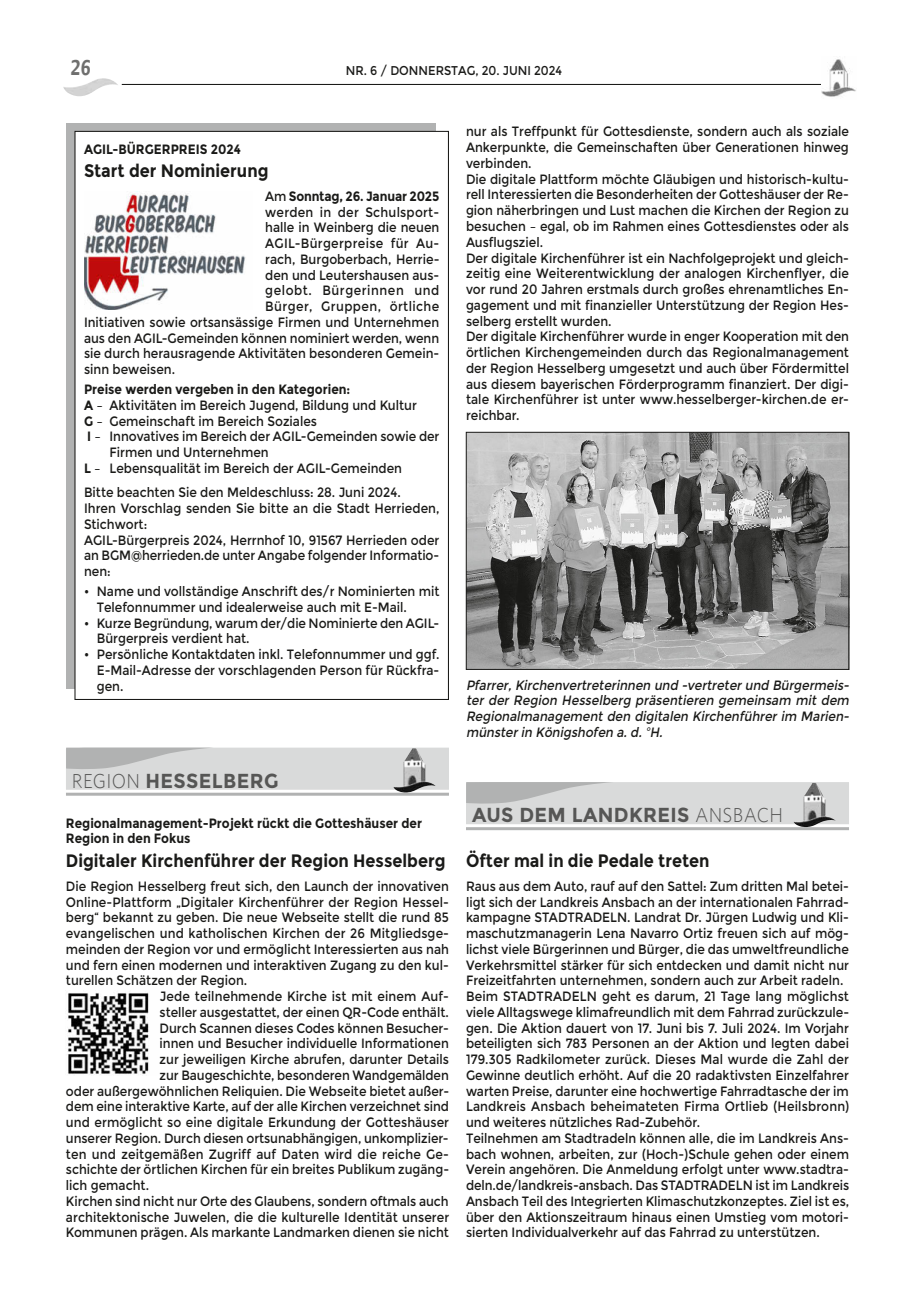
<style>
.page{position:relative;width:915px;height:1297px;background:#fff}
.page>*{position:absolute;margin:0;border:0;box-sizing:border-box;transform-origin:0 0}
.t1{font:700 22.5px "Flora Itc T";color:#6f6f6e;scale:.8 1}
.t2{font:700 20.25px "Montserrat";letter-spacing:.02em;color:#565655;scale:.95 1}
.t3{font:700 18px "Montserrat";color:#1a1a18;scale:.9 1}
.t4{font:13.5px/15.8px "Montserrat";color:#1a1a18;scale:.9 1}
.t5{font:italic 13.5px/15.8px "Montserrat";color:#1a1a18;text-align:justify;scale:.9 1}
.t6{font:700 13.5px/15.8px "Montserrat";color:#1a1a18;scale:.9 1}
.t7{font:13.5px "Montserrat";letter-spacing:.025em;color:#1a1a18;scale:.9 1}
.t8{font:13.5px "Montserrat";letter-spacing:.035em;color:#1a1a18;scale:.9 1}
.t9{font:13.5px "Montserrat";letter-spacing:.02em;color:#1a1a18;scale:.9 1}
.t10{font:13.5px "Montserrat";letter-spacing:.045em;color:#1a1a18;scale:.9 1}
.t11{font:12.75px "Montserrat";color:#1a1a18;scale:.9 1}
.s1{font-weight:400}
.s2{font-weight:700}
.s3{font-family:"Whitney";font-weight:300}
</style>
<div class="page">
<img style="left:63px;top:78px;width:55px;height:18px">
<hr style="left:122px;top:84px;width:730px;height:1px;background:#1a1a18">
<img style="left:821px;top:59px;width:34px;height:38px">
<div style="left:66px;top:123px;width:369px;height:566px;background:#b1b2b2"></div>
<div style="left:75px;top:131px;width:373px;height:568px;background:#fff"></div>
<img style="left:84px;top:193px;width:162px;height:116px">
<div style="left:66px;top:748px;width:383px;height:49px;background:linear-gradient(to right,#f4f4f4,#f3f3f4)"></div>
<hr style="left:66px;top:793px;width:383px;height:3px;background:#b1b2b2">
<svg style="left:66px;top:748px;width:383px;height:42px;background:#d2d3d3"></svg>
<img style="left:393px;top:748px;width:24px;height:45px">
<img style="left:68px;top:992px;width:81px;height:83px">
<img style="left:468px;top:434px;width:378px;height:234px">
<div style="left:466px;top:432px;width:382px;height:238px;border:1px solid #1a1a18"></div>
<hr style="left:466px;top:827px;width:382px;height:3px;background:#b1b2b2">
<svg style="left:466px;top:782px;width:382px;height:42px;background:#d2d3d3"></svg>
<img style="left:793px;top:783px;width:24px;height:44px">
<h1 class="t1" style="left:71px;top:55px;width:26px">26</h1>
<p class="t11" style="left:346px;top:63px;width:242px">NR. 6 / DONNERSTAG, 20. JUNI 2024</p>
<p class="t6" style="left:84px;top:141px;width:176px">AGIL-BÜRGERPREIS 2024</p>
<h3 class="t3" style="left:84px;top:160px;width:206px">Start der Nominierung</h3>
<p class="t6" style="left:265px;top:188px;width:195px"><span class="s1">Am</span> Sonntag, 26. Januar 2025</p>
<p class="t9" style="left:265px;top:204px;width:195px">werden in der Schulsport-</p>
<p class="t4" style="left:265px;top:220px;width:195px">halle in Weinberg die neuen</p>
<p class="t7" style="left:265px;top:236px;width:195px">AGIL-Bürgerpreise für Au-</p>
<p class="t4" style="left:265px;top:251px;width:195px">rach, Burgoberbach, Herrie-</p>
<p class="t4" style="left:265px;top:267px;width:195px">den und Leutershausen aus-</p>
<p class="t10" style="left:265px;top:283px;width:195px">gelobt. Bürgerinnen und</p>
<p class="t8" style="left:265px;top:299px;width:195px">Bürger, Gruppen, örtliche</p>
<p class="t4" style="left:84px;top:314px;width:396px">Initiativen sowie ortsansässige Firmen und Unternehmen</p>
<p class="t4" style="left:84px;top:330px;width:396px">aus den AGIL-Gemeinden können nominiert werden, wenn</p>
<p class="t4" style="left:84px;top:346px;width:396px">sie durch herausragende Aktivitäten besonderen Gemein-</p>
<p class="t4" style="left:84px;top:362px;width:103px">sinn beweisen.</p>
<p class="t6" style="left:84px;top:382px;width:297px">Preise werden vergeben in den Kategorien:</p>
<p class="t4" style="left:84px;top:397px;width:371px"><span class="s2">A</span> – Aktivitäten im Bereich Jugend, Bildung und Kultur</p>
<p class="t4" style="left:84px;top:413px;width:260px"><span class="s2">G</span> – Gemeinschaft im Bereich Soziales</p>
<p class="t4" style="left:87px;top:429px;width:392px"><span class="s2">I</span> – Innovatives im Bereich der AGIL-Gemeinden sowie der</p>
<p class="t4" style="left:109px;top:445px;width:178px">Firmen und Unternehmen</p>
<p class="t4" style="left:84px;top:460px;width:355px"><span class="s2">L</span> – Lebensqualität im Bereich der AGIL-Gemeinden</p>
<p class="t4" style="left:84px;top:485px;width:396px">Bitte beachten Sie den Meldeschluss: 28. Juni 2024.<br>Ihren Vorschlag senden Sie bitte an die Stadt Herrieden, Stichwort:<br>AGIL-Bürgerpreis 2024, Herrnhof 10, 91567 Herrieden oder an BGM@herrieden.de unter Angabe folgender Informatio&shy;nen:</p>
<p class="t4" style="left:97px;top:584px;width:382px;text-indent:-13px">• Name und vollständige Anschrift des/r Nominierten mit<br>Telefonnummer und idealerweise auch mit E-Mail.</p>
<p class="t4" style="left:97px;top:615px;width:382px;text-indent:-13px">• Kurze Begründung, warum der/die Nominierte den AGIL-<br>Bürgerpreis verdient hat.</p>
<p class="t4" style="left:97px;top:647px;width:382px;text-align:justify;text-indent:-13px">• Persönliche Kontaktdaten inkl. Telefonnummer und ggf.<br>E-Mail-Adresse der vorschlagenden Person für Rückfra&shy;gen.</p>
<h2 class="t2" style="left:72px;top:768px;width:219px"><span class="s3">REGION</span> HESSELBERG</h2>
<p class="t6" style="left:66px;top:815px;width:397px">Regionalmanagement-Projekt rückt die Gotteshäuser der<br>Region in den Fokus</p>
<h3 class="t3" style="left:66px;top:849px;width:423px">Digitaler Kirchenführer der Region Hesselberg</h3>
<p class="t4" style="left:66px;top:878px;width:427px">Die Region Hesselberg freut sich, den Launch der innovativen</p>
<p class="t4" style="left:66px;top:894px;width:427px">Online-Plattform „Digitaler Kirchenführer der Region Hessel-</p>
<p class="t4" style="left:66px;top:910px;width:427px">berg“ bekannt zu geben. Die neue Webseite stellt die rund 85</p>
<p class="t4" style="left:66px;top:926px;width:427px">evangelischen und katholischen Kirchen der 26 Mitgliedsge-</p>
<p class="t4" style="left:66px;top:941px;width:427px">meinden der Region vor und ermöglicht Interessierten aus nah</p>
<p class="t4" style="left:66px;top:957px;width:427px">und fern einen modernen und interaktiven Zugang zu den kul-</p>
<p class="t4" style="left:66px;top:973px;width:203px">turellen Schätzen der Region.</p>
<p class="t4" style="left:160px;top:989px;width:322px">Jede teilnehmende Kirche ist mit einem Auf-</p>
<p class="t4" style="left:159px;top:1004px;width:323px">steller ausgestattet, der einen QR-Code enthält.</p>
<p class="t4" style="left:159px;top:1020px;width:323px">Durch Scannen dieses Codes können Besucher-</p>
<p class="t4" style="left:159px;top:1036px;width:323px">innen und Besucher individuelle Informationen</p>
<p class="t4" style="left:159px;top:1052px;width:323px">zur jeweiligen Kirche abrufen, darunter Details</p>
<p class="t4" style="left:159px;top:1067px;width:323px">zur Baugeschichte, besonderen Wandgemälden</p>
<p class="t4" style="left:66px;top:1083px;width:427px">oder außergewöhnlichen Reliquien. Die Webseite bietet außer-</p>
<p class="t4" style="left:66px;top:1099px;width:427px">dem eine interaktive Karte, auf der alle Kirchen verzeichnet sind</p>
<p class="t4" style="left:66px;top:1115px;width:427px">und ermöglicht so eine digitale Erkundung der Gotteshäuser</p>
<p class="t4" style="left:66px;top:1130px;width:426px">unserer Region. Durch diesen ortsunabhängigen, unkomplizier-</p>
<p class="t4" style="left:66px;top:1146px;width:427px">ten und zeitgemäßen Zugriff auf Daten wird die reiche Ge-</p>
<p class="t4" style="left:66px;top:1162px;width:427px">schichte der örtlichen Kirchen für ein breites Publikum zugäng-</p>
<p class="t4" style="left:66px;top:1178px;width:94px">lich gemacht.</p>
<p class="t4" style="left:66px;top:1193px;width:426px">Kirchen sind nicht nur Orte des Glaubens, sondern oftmals auch</p>
<p class="t4" style="left:66px;top:1209px;width:427px">architektonische Juwelen, die die kulturelle Identität unserer</p>
<p class="t4" style="left:66px;top:1225px;width:427px">Kommunen prägen. Als markante Landmarken dienen sie nicht</p>
<p class="t4" style="left:466px;top:124px;width:427px">nur als Treffpunkt für Gottesdienste, sondern auch als soziale Ankerpunkte, die Gemeinschaften über Generationen hinweg verbinden.<br>Die digitale Plattform möchte Gläubigen und historisch-kultu&shy;rell Interessierten die Besonderheiten der Gotteshäuser der Re&shy;gion näherbringen und Lust machen die Kirchen der Region zu besuchen – egal, ob im Rahmen eines Gottesdienstes oder als Ausflugsziel.<br>Der digitale Kirchenführer ist ein Nachfolgeprojekt und gleich&shy;zeitig eine Weiterentwicklung der analogen Kirchenflyer, die vor rund 20 Jahren erstmals durch großes ehrenamtliches En&shy;gagement und mit finanzieller Unterstützung der Region Hes&shy;selberg erstellt wurden.<br>Der digitale Kirchenführer wurde in enger Kooperation mit den örtlichen Kirchengemeinden durch das Regionalmanagement der Region Hesselberg umgesetzt und auch über Fördermittel aus diesem bayerischen Förderprogramm finanziert. Der digi&shy;tale Kirchenführer ist unter www.hesselberger-kirchen.de er&shy;reichbar.</p>
<p class="t5" style="left:466px;top:677px;width:430px">Pfarrer, Kirchenvertreterinnen und -vertreter und Bürgermeis&shy;ter der Region Hesselberg präsentieren gemeinsam mit dem Regionalmanagement den digitalen Kirchenführer im Marien&shy;münsterin Königshofen a.d.ºH.</p>
<h2 class="t2" style="left:472px;top:802px;width:329px">AUS DEM LANDKREIS <span class="s3">ANSBACH</span></h2>
<h3 class="t3" style="left:466px;top:849px;width:272px">Öfter mal in die Pedale treten</h3>
<p class="t4" style="left:466px;top:878px;width:427px">Raus aus dem Auto, rauf auf den Sattel: Zum dritten Mal betei&shy;ligt sich der Landkreis Ansbach an der internationalen Fahrrad&shy;kampagne STADTRADELN. Landrat Dr. Jürgen Ludwig und Kli&shy;maschutzmanagerin Lena Navarro Ortiz freuen sich auf mög&shy;lichst viele Bürgerinnen und Bürger, die das umweltfreundliche Verkehrsmittel stärker für sich entdecken und damit nicht nur Freizeitfahrten unternehmen, sondern auch zur Arbeit radeln.<br>Beim STADTRADELN geht es darum, 21 Tage lang möglichst viele Alltagswege klimafreundlich mit dem Fahrrad zurückzule&shy;gen. Die Aktion dauert von 17. Juni bis 7. Juli 2024. Im Vorjahr beteiligten sich 783 Personen an der Aktion und legten dabei 179.305 Radkilometer zurück. Dieses Mal wurde die Zahl der Gewinne deutlich erhöht. Auf die 20 radaktivsten Einzelfahrer warten Preise, darunter eine hochwertige Fahrradtasche der im Landkreis Ansbach beheimateten Firma Ortlieb (Heilsbronn) und weiteres nützliches Rad-Zubehör.<br>Teilnehmen am Stadtradeln können alle, die im Landkreis Ans&shy;bach wohnen, arbeiten, zur (Hoch-)Schule gehen oder einem Verein angehören. Die Anmeldung erfolgt unter www.stadtra&shy;deln.de/landkreis-ansbach. Das STADTRADELN ist im Landkreis Ansbach Teil des Integrierten Klimaschutzkonzeptes. Ziel ist es, über den Aktionszeitraum hinaus einen Umstieg vom motori&shy;sierten Individualverkehr auf das Fahrrad zu unterstützen.</p>
</div>
